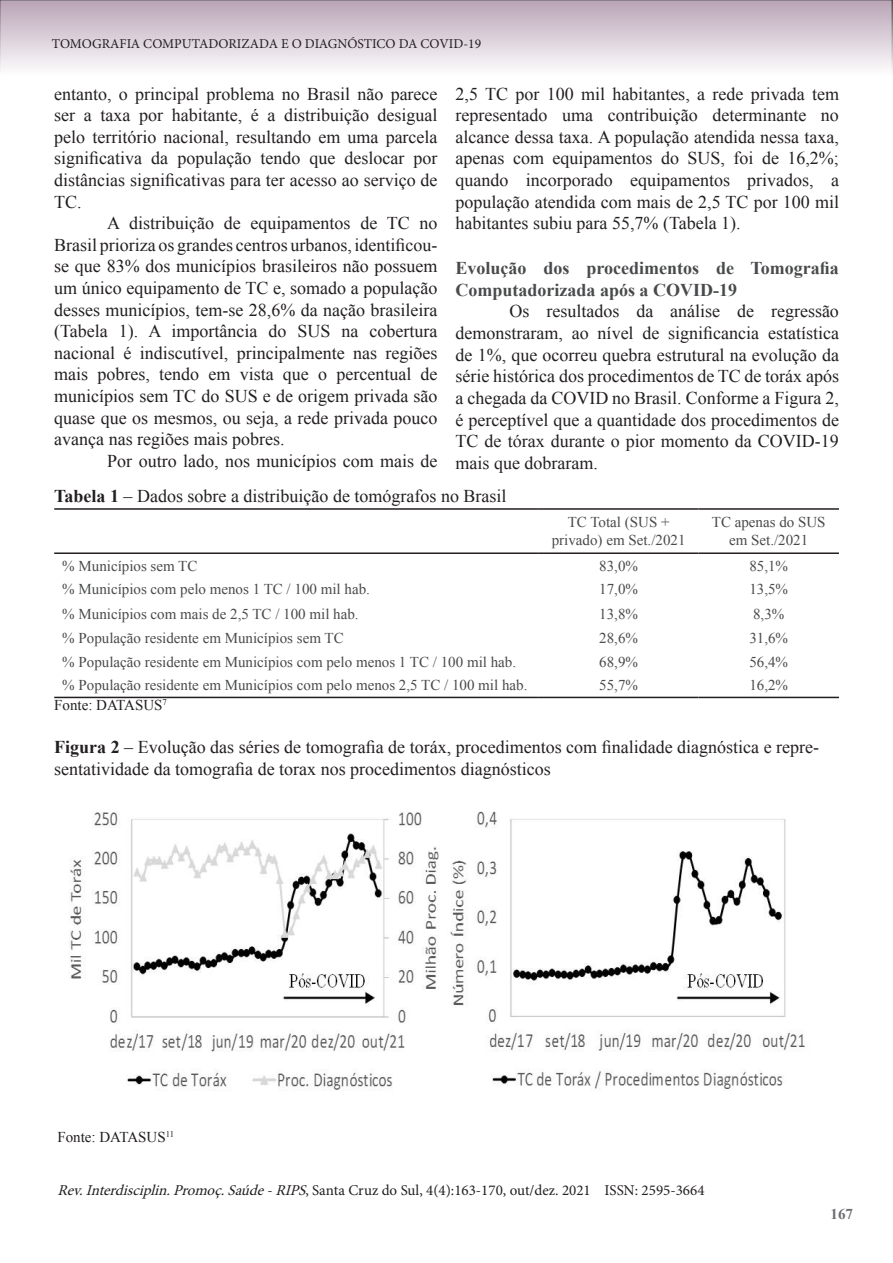
<style>
.page{position:relative;width:893px;height:1263px;background:#fff}
.page>*{position:absolute;margin:0;border:0;box-sizing:border-box;transform-origin:0 0}
.t1{font:18px/21.6px "Times New Roman";color:#231f20;text-align:justify}
.t2{font:700 18px/21.6px "Times New Roman";color:#494a4b}
.t3{font:15px/18px "Times New Roman";color:#494a4b;text-align:center}
.t4{font:15px "Minion Pro";color:#231f20}
.t5{font:15px "Times New Roman";color:#231f20}
.t6{font:700 15px "Times New Roman";color:#6c6d70}
.t7{font:13.5px "Minion Pro";color:#231f20}
.s1{font-weight:700}
.s2{font-style:italic}
</style>
<div class="page">
<svg style="left:0;top:0;width:893px;height:72px;background:#d8cdd7"></svg>
<hr style="left:54px;top:508px;width:485px;height:2px;background:#231f20">
<hr style="left:539px;top:508px;width:159px;height:2px;background:#231f20">
<hr style="left:698px;top:508px;width:141px;height:2px;background:#231f20">
<hr style="left:54px;top:697px;width:485px;height:1px;background:#231f20">
<hr style="left:539px;top:697px;width:159px;height:1px;background:#231f20">
<hr style="left:698px;top:697px;width:141px;height:1px;background:#231f20">
<hr style="left:54px;top:552px;width:485px;height:2px;background:#231f20">
<hr style="left:539px;top:552px;width:159px;height:2px;background:#231f20">
<hr style="left:698px;top:552px;width:141px;height:2px;background:#231f20">
<img style="left:69px;top:811px;width:737px;height:280px">
<p class="t7" style="left:52px;top:35px;width:431px">TOMOGRAFIA COMPUTADORIZADA E O DIAGNÓSTICO DA COVID-19</p>
<p class="t1" style="left:54px;top:83px;width:385px">entanto, o principal problema no Brasil não parece ser a taxa por habitante, é a distribuição desigual pelo território nacional, resultando em uma parcela significativa da população tendo que deslocar por distâncias significativas para ter acesso ao serviço de TC.</p>
<p class="t1" style="left:54px;top:212px;width:385px;text-indent:53px">A distribuição de equipamentos de TC no Brasil prioriza os grandes centros urbanos, identificou&shy;se que 83% dos municípios brasileiros não possuem um único equipamento de TC e, somado a população desses municípios, tem-se 28,6% da nação brasileira (Tabela 1). A importância do SUS na cobertura nacional é indiscutível, principalmente nas regiões mais pobres, tendo em vista que o percentual de municípios sem TC do SUS e de origem privada são quase que os mesmos, ou seja, a rede privada pouco avança nas regiões mais pobres.</p>
<p class="t1" style="left:107px;top:450px;width:332px">Por outro lado, nos municípios com mais de</p>
<p class="t1" style="left:456px;top:83px;width:385px">2,5 TC por 100 mil habitantes, a rede privada tem representado uma contribuição determinante no alcance dessa taxa. A população atendida nessa taxa, apenas com equipamentos do SUS, foi de 16,2%; quando incorporado equipamentos privados, a população atendida com mais de 2,5 TC por 100 mil habitantes subiu para 55,7% (Tabela 1).</p>
<p class="t2" style="left:456px;top:257px;width:385px">Evolução dos procedimentos de Tomografia<br>Computadorizada após a COVID-19</p>
<p class="t1" style="left:456px;top:300px;width:385px;text-indent:54px">Os resultados da análise de regressão demonstraram, ao nível de significancia estatística de 1%, que ocorreu quebra estrutural na evolução da série histórica dos procedimentos de TC de toráx após a chegada da COVID no Brasil. Conforme a Figura 2, é perceptível que a quantidade dos procedimentos de TC de tórax durante o pior momento da COVID-19 mais que dobraram.</p>
<p class="t1" style="left:54px;top:485px;width:454px"><span class="s1">Tabela 1</span> – Dados sobre a distribuição de tomógrafos no Brasil</p>
<p class="t3" style="left:552px;top:513px;width:135px">TC Total (SUS + privado) em Set./2021</p>
<p class="t3" style="left:712px;top:513px;width:115px">TC apenas do SUS em Set./2021</p>
<p class="t3" style="left:62px;top:557px;width:137px">% Municípios sem TC</p>
<p class="t3" style="left:599px;top:557px;width:40px">83,0%</p>
<p class="t3" style="left:749px;top:557px;width:40px">85,1%</p>
<p class="t3" style="left:62px;top:580px;width:309px">% Municípios com pelo menos 1 TC / 100 mil hab.</p>
<p class="t3" style="left:599px;top:580px;width:40px">17,0%</p>
<p class="t3" style="left:749px;top:580px;width:40px">13,5%</p>
<p class="t3" style="left:62px;top:604px;width:298px">% Municípios com mais de 2,5 TC / 100 mil hab.</p>
<p class="t3" style="left:599px;top:604px;width:40px">13,8%</p>
<p class="t3" style="left:753px;top:604px;width:33px">8,3%</p>
<p class="t3" style="left:62px;top:628px;width:283px">% População residente em Municípios sem TC</p>
<p class="t3" style="left:599px;top:628px;width:40px">28,6%</p>
<p class="t3" style="left:749px;top:628px;width:40px">31,6%</p>
<p class="t3" style="left:62px;top:652px;width:455px">% População residente em Municípios com pelo menos 1 TC / 100 mil hab.</p>
<p class="t3" style="left:599px;top:652px;width:40px">68,9%</p>
<p class="t3" style="left:749px;top:652px;width:40px">56,4%</p>
<p class="t3" style="left:62px;top:676px;width:467px">% População residente em Municípios com pelo menos 2,5 TC / 100 mil hab.</p>
<p class="t3" style="left:599px;top:676px;width:40px">55,7%</p>
<p class="t3" style="left:749px;top:676px;width:40px">16,2%</p>
<p class="t5" style="left:54px;top:695px;width:114px">Fonte: DATASUS<sup>7</sup></p>
<p class="t1" style="left:54px;top:736px;width:766px"><span class="s1">Figura 2</span> – Evolução das séries de tomografia de toráx, procedimentos com finalidade diagnóstica e repre&shy;sentatividade da tomografia de torax nos procedimentos diagnósticos</p>
<p class="t5" style="left:57px;top:1126px;width:118px">Fonte: DATASUS<sup>11</sup></p>
<p class="t4" style="left:57px;top:1180px;width:649px"><span class="s2">Rev.Interdisciplin.Promoç.Saúde-RIPS</span>, Santa Cruz do Sul, 4(4):163-170, out/dez. 2021 ISSN: 2595-3664</p>
<p class="t6" style="left:831px;top:1204px;width:24px">167</p>
</div>
